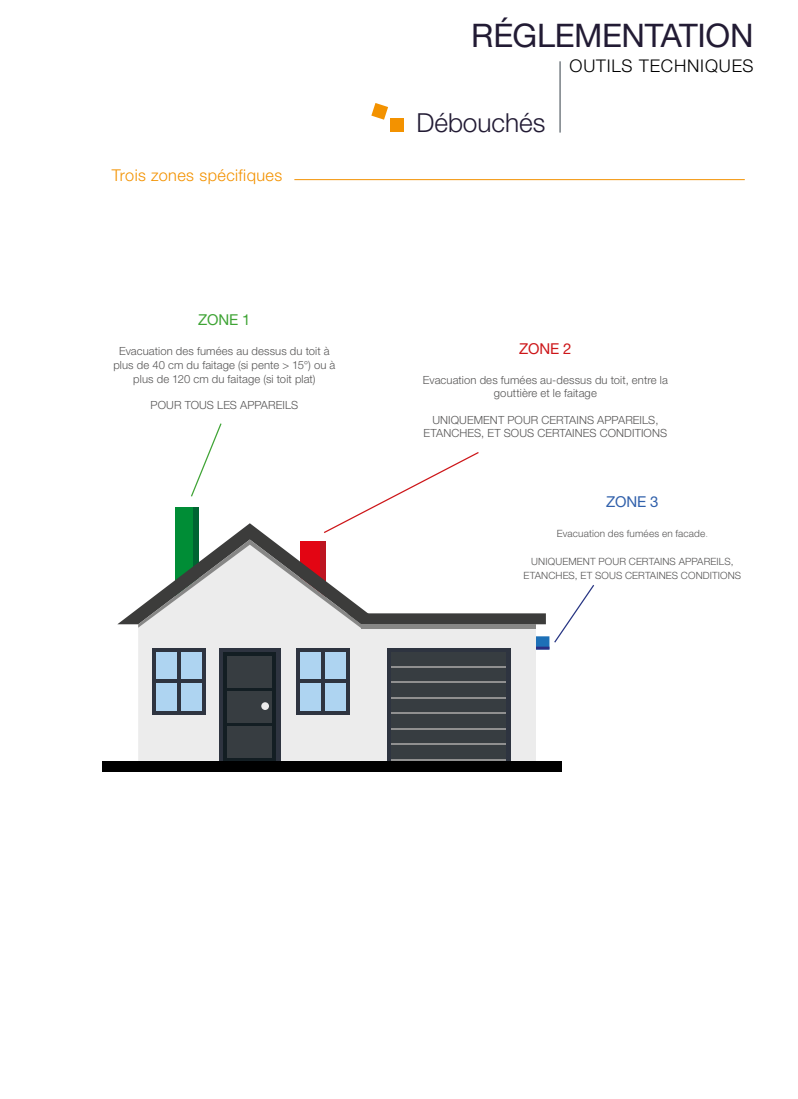
<style>
.page{position:relative;width:798px;height:1099px;background:#fff}
.page>*{position:absolute;margin:0;border:0;box-sizing:border-box;transform-origin:0 0}
.t1{font:32.5px "Helvetica Neue LT Std";letter-spacing:-.01em;color:#221b34}
.t2{font:300 26.25px "Helvetica Neue LT Std";letter-spacing:-.005em;color:#221b34}
.t3{font:300 17.5px "Helvetica Neue LT Std";letter-spacing:.045em;color:#000}
.t4{font:300 16.25px "Helvetica Neue LT Std";letter-spacing:.025em;color:#f39200}
.t5{font:15px "Helvetica Neue LT Std";color:#3fa435}
.t6{font:15px "Helvetica Neue LT Std";color:#cd1619}
.t7{font:15px "Helvetica Neue LT Std";color:#3060ab}
.t8{font:300 11.25px/13.8px "Helvetica Neue LT Std";letter-spacing:.01em;color:#575656;text-align:center}
.t9{font:300 10px/13.8px "Helvetica Neue LT Std";letter-spacing:.015em;color:#575656;text-align:center}
.s1{font-style:italic;font-stretch:condensed;color:#9d9c9c}
</style>
<div class="page">
<hr style="left:294px;top:179px;width:450px;height:1px;background:#f39200">
<div style="left:102px;top:760px;width:459px;height:11px;background:#000"></div>
<div style="left:515px;top:636px;width:34px;height:13px;background:#1d70b7"></div>
<hr style="left:515px;top:646px;width:34px;height:3px;background:#2c2e83">
<div style="left:138px;top:628px;width:223px;height:132px;background:#ececec"></div>
<div style="left:152px;top:648px;width:54px;height:66px;background:#2e3440"></div>
<div style="left:156px;top:652px;width:46px;height:58px;background:#aed4f1"></div>
<hr style="left:177px;top:652px;width:4px;height:58px;background:#2e3440">
<hr style="left:156px;top:679px;width:46px;height:4px;background:#2e3440">
<div style="left:295px;top:648px;width:54px;height:66px;background:#2e3440"></div>
<div style="left:299px;top:652px;width:46px;height:58px;background:#aed4f1"></div>
<svg style="left:321px;top:652px;width:3px;height:58px"></svg>
<hr style="left:299px;top:679px;width:46px;height:4px;background:#2e3440">
<div style="left:219px;top:648px;width:61px;height:112px;background:#2e3440"></div>
<svg style="left:223px;top:652px;width:53px;height:108px;fill:#131e23"></svg>
<div style="left:228px;top:656px;width:44px;height:31px;background:#373d41"></div>
<div style="left:228px;top:691px;width:44px;height:31px;background:#373d41"></div>
<div style="left:228px;top:726px;width:44px;height:31px;background:#373d41"></div>
<div style="left:261px;top:702px;width:8px;height:8px;background:#ececec;border-radius:50%"></div>
<div style="left:361px;top:624px;width:175px;height:136px;background:#ececec"></div>
<div style="left:387px;top:648px;width:123px;height:112px;background:#2e3440"></div>
<div style="left:391px;top:652px;width:115px;height:15px;background:#373d41"></div>
<hr style="left:391px;top:666px;width:115px;height:1px;background:#909090">
<div style="left:391px;top:667px;width:115px;height:16px;background:#373d41"></div>
<hr style="left:391px;top:681px;width:115px;height:2px;background:#909090">
<div style="left:391px;top:683px;width:115px;height:15px;background:#373d41"></div>
<hr style="left:391px;top:697px;width:115px;height:1px;background:#909090">
<div style="left:391px;top:698px;width:115px;height:16px;background:#373d41"></div>
<hr style="left:391px;top:712px;width:115px;height:2px;background:#909090">
<div style="left:391px;top:714px;width:115px;height:15px;background:#373d41"></div>
<hr style="left:391px;top:728px;width:115px;height:1px;background:#909090">
<div style="left:391px;top:729px;width:115px;height:16px;background:#373d41"></div>
<hr style="left:391px;top:743px;width:115px;height:2px;background:#909090">
<div style="left:391px;top:745px;width:115px;height:15px;background:#373d41"></div>
<hr style="left:391px;top:759px;width:115px;height:1px;background:#909090">
<svg style="left:554px;top:585px;width:41px;height:58px"></svg>
<svg style="left:117px;top:423px;width:428px;height:205px"></svg>
<hr style="left:559px;top:61px;width:1px;height:72px;background:#323d47">
<svg style="left:371px;top:103px;width:17px;height:17px"></svg>
<div style="left:390px;top:118px;width:13px;height:14px;background:#f39200"></div>
<h3 class="t4" style="left:112px;top:166px;width:172px">Trois zones spécifiques</h3>
<h3 class="t5" style="left:198px;top:311px;width:54px">ZONE 1</h3>
<p class="t8" style="left:113px;top:344px;width:223px">Evacuation des fumées au dessus du toit à plus de 40 cm du faitage (si pente &gt; 15°) ou à plus de 120 cm du faitage (si toit plat)</p>
<p class="t8" style="left:150px;top:398px;width:149px">POUR TOUS LES APPAREILS</p>
<h1 class="t1" style="left:471px;top:16px;width:284px">RÉGLEMENTATION</h1>
<h3 class="t3" style="left:569px;top:55px;width:185px">OUTILS TECHNIQUES</h3>
<h2 class="t2" style="left:416px;top:106px;width:130px">Débouchés</h2>
<h3 class="t6" style="left:519px;top:339px;width:54px">ZONE 2</h3>
<p class="t8" style="left:422px;top:372px;width:246px">Evacuation des fumées au-dessus du toit, entre la gouttière et le faitage</p>
<p class="t8" style="left:423px;top:412px;width:245px">UNIQUEMENT POUR CERTAINS APPAREILS,<br>ETANCHES, ET SOUS CERTAINES CONDITIONS</p>
<h3 class="t7" style="left:606px;top:493px;width:54px">ZONE 3</h3>
<p class="t9" style="left:556px;top:526px;width:152px">Evacuation des fumées en facade<span class="s1">.</span></p>
<p class="t9" style="left:523px;top:554px;width:219px">UNIQUEMENT POUR CERTAINS APPAREILS,<br>ETANCHES, ET SOUS CERTAINES CONDITIONS</p>
</div>
